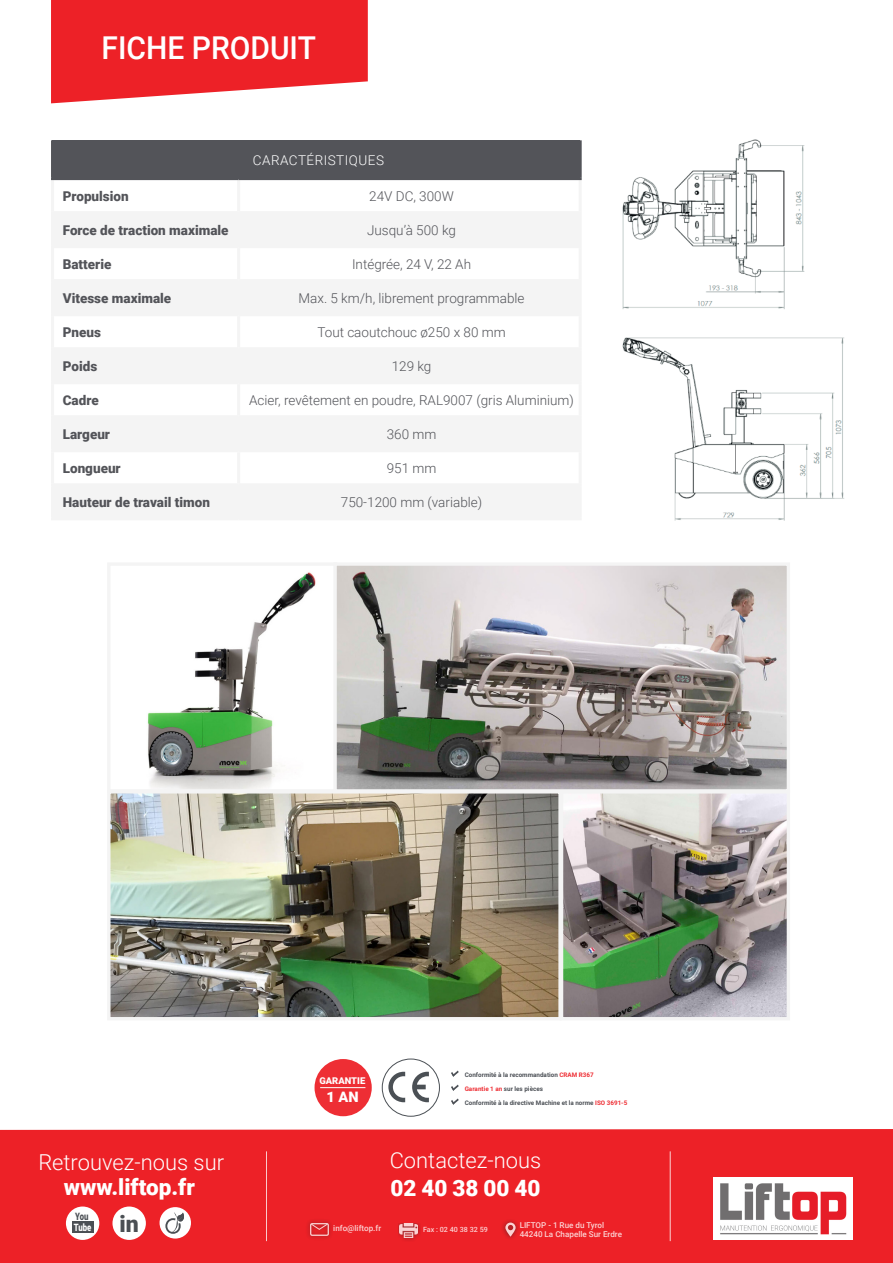
<style>
.page{position:relative;width:893px;height:1263px;background:#fff}
.page>*{position:absolute;margin:0;border:0;box-sizing:border-box;transform-origin:0 0}
.t1{font:45px "Bebas Neue";letter-spacing:.075em;color:#fff}
.t2{font:500 31.5px "Roboto";color:#fff;scale:.95 1}
.t3{font:900 23.1px "Roboto";color:#4b4f54}
.t4{font:900 22.5px "Roboto";color:#fff}
.t5{font:300 21.9px "Roboto";color:#fff}
.t6{font:900 14.55px "Roboto";color:#fff}
.Textes_tableaux{font:300 13.5px "Roboto";color:#535459}
.Textes_tableaux-2{font:900 13.5px "Roboto";color:#535459}
.Textes_tableaux-3{font:300 13.5px "Roboto";letter-spacing:.035em;color:#fff}
.t7{font:900 10.2px "Roboto";color:#fff;scale:.76 1}
.t8{font:900 10.2px "Roboto";color:#4b4f54;scale:.76 1}
.t9{font:900 9.45px "Roboto";color:#fff}
.t10{font:500 8.1px/9.8px "Roboto";color:#fff}
.t11{font:500 7.2px "Roboto";color:#fff}
.t12{font:700 6.3px "Roboto";color:#4c5056}
.s1{color:#ee2e34}
</style>
<div class="page">
<div style="left:0;top:1129px;width:893px;height:134px;background:#ed2127"></div>
<svg style="left:51px;top:0;width:317px;height:103px;background:#ee383d"></svg>
<hr style="left:670px;top:1151px;width:1px;height:90px;background:#fff">
<hr style="left:266px;top:1151px;width:1px;height:90px;background:#fff">
<div style="left:399px;top:1223px;width:22px;height:19px;background:#231f20;opacity:.7"></div>
<img style="left:400px;top:1223px;width:17px;height:15px">
<div style="left:305px;top:1218px;width:28px;height:22px;background:#e12026"></div>
<div style="left:310px;top:1223px;width:19px;height:13px;border:1px solid #fff"></div>
<svg style="left:310px;top:1223px;width:18px;height:7px"></svg>
<div style="left:501px;top:1218px;width:19px;height:22px;background:#231f20;opacity:.7"></div>
<svg style="left:505px;top:1222px;width:11px;height:15px"></svg>
<img style="left:714px;top:1177px;width:139px;height:63px">
<div style="left:66px;top:1206px;width:33px;height:34px;background:#fff;border-radius:50%"></div>
<div style="left:72px;top:1221px;width:22px;height:12px;background:#4b4f54"></div>
<div style="left:112px;top:1206px;width:34px;height:34px;background:#fff;border-radius:50%"></div>
<div style="left:160px;top:1207px;width:31px;height:31px;background:#fff;border-radius:50%"></div>
<svg style="left:165px;top:1212px;width:19px;height:22px"></svg>
<img style="left:147px;top:566px;width:639px;height:222px">
<div style="left:107px;top:562px;width:230px;height:230px;border:3px solid #f4f4f4"></div>
<img style="left:111px;top:794px;width:447px;height:222px">
<div style="left:107px;top:790px;width:455px;height:230px;border:3px solid #f4f4f4"></div>
<div style="left:333px;top:562px;width:457px;height:230px;border:3px solid #f4f4f4"></div>
<img style="left:564px;top:794px;width:222px;height:222px">
<div style="left:560px;top:790px;width:230px;height:230px;border:3px solid #f4f4f4"></div>
<div style="left:53px;top:140px;width:527px;height:39px;background:#535459"></div>
<svg style="left:54px;top:214px;width:525px;height:303px;fill:#f4f4f4"></svg>
<hr style="left:51px;top:180px;width:3px;height:31px;background:#f4f4f4">
<hr style="left:237px;top:180px;width:3px;height:31px;background:#f4f4f4">
<hr style="left:579px;top:180px;width:3px;height:31px;background:#f4f4f4">
<hr style="left:51px;top:214px;width:3px;height:31px;background:#f4f4f4">
<hr style="left:51px;top:211px;width:188px;height:3px;background:#f4f4f4">
<hr style="left:239px;top:211px;width:343px;height:3px;background:#f4f4f4">
<hr style="left:237px;top:214px;width:3px;height:31px;background:#f4f4f4">
<hr style="left:579px;top:214px;width:3px;height:31px;background:#f4f4f4">
<hr style="left:51px;top:248px;width:3px;height:31px;background:#f4f4f4">
<hr style="left:51px;top:245px;width:188px;height:3px;background:#f4f4f4">
<hr style="left:239px;top:245px;width:343px;height:3px;background:#f4f4f4">
<hr style="left:237px;top:248px;width:3px;height:31px;background:#f4f4f4">
<hr style="left:579px;top:248px;width:3px;height:31px;background:#f4f4f4">
<hr style="left:51px;top:282px;width:3px;height:31px;background:#f4f4f4">
<hr style="left:51px;top:279px;width:188px;height:3px;background:#f4f4f4">
<hr style="left:239px;top:279px;width:343px;height:3px;background:#f4f4f4">
<hr style="left:237px;top:282px;width:3px;height:31px;background:#f4f4f4">
<hr style="left:579px;top:282px;width:3px;height:31px;background:#f4f4f4">
<hr style="left:51px;top:316px;width:3px;height:31px;background:#f4f4f4">
<hr style="left:51px;top:313px;width:188px;height:3px;background:#f4f4f4">
<hr style="left:239px;top:313px;width:343px;height:3px;background:#f4f4f4">
<hr style="left:237px;top:316px;width:3px;height:31px;background:#f4f4f4">
<hr style="left:579px;top:316px;width:3px;height:31px;background:#f4f4f4">
<hr style="left:51px;top:350px;width:3px;height:31px;background:#f4f4f4">
<hr style="left:51px;top:418px;width:3px;height:31px;background:#f4f4f4">
<hr style="left:51px;top:486px;width:3px;height:31px;background:#f4f4f4">
<hr style="left:51px;top:347px;width:188px;height:3px;background:#f4f4f4">
<hr style="left:239px;top:347px;width:343px;height:3px;background:#f4f4f4">
<hr style="left:237px;top:350px;width:3px;height:31px;background:#f4f4f4">
<hr style="left:579px;top:350px;width:3px;height:31px;background:#f4f4f4">
<hr style="left:237px;top:418px;width:3px;height:31px;background:#f4f4f4">
<hr style="left:579px;top:418px;width:3px;height:31px;background:#f4f4f4">
<hr style="left:237px;top:486px;width:3px;height:31px;background:#f4f4f4">
<hr style="left:579px;top:486px;width:3px;height:31px;background:#f4f4f4">
<hr style="left:51px;top:517px;width:188px;height:3px;background:#f4f4f4">
<hr style="left:239px;top:517px;width:343px;height:3px;background:#f4f4f4">
<hr style="left:51px;top:381px;width:188px;height:3px;background:#f4f4f4">
<hr style="left:51px;top:384px;width:3px;height:31px;background:#f4f4f4">
<hr style="left:51px;top:415px;width:188px;height:3px;background:#f4f4f4">
<hr style="left:239px;top:381px;width:343px;height:3px;background:#f4f4f4">
<hr style="left:237px;top:384px;width:3px;height:31px;background:#f4f4f4">
<hr style="left:579px;top:384px;width:3px;height:31px;background:#f4f4f4">
<hr style="left:239px;top:415px;width:343px;height:3px;background:#f4f4f4">
<hr style="left:51px;top:449px;width:188px;height:3px;background:#f4f4f4">
<hr style="left:51px;top:452px;width:3px;height:31px;background:#f4f4f4">
<hr style="left:51px;top:483px;width:188px;height:3px;background:#f4f4f4">
<hr style="left:239px;top:449px;width:343px;height:3px;background:#f4f4f4">
<hr style="left:237px;top:452px;width:3px;height:31px;background:#f4f4f4">
<hr style="left:579px;top:452px;width:3px;height:31px;background:#f4f4f4">
<hr style="left:239px;top:483px;width:343px;height:3px;background:#f4f4f4">
<hr style="left:51px;top:140px;width:3px;height:37px;background:#535459">
<hr style="left:579px;top:140px;width:3px;height:37px;background:#535459">
<hr style="left:51px;top:177px;width:188px;height:3px;background:#535459">
<hr style="left:239px;top:177px;width:343px;height:3px;background:#535459">
<img style="left:622px;top:139px;width:223px;height:382px">
<div style="left:382px;top:1059px;width:58px;height:57px;border:1px solid #4b5055;border-radius:50%"></div>
<svg style="left:388px;top:1072px;width:17px;height:30px"></svg>
<svg style="left:412px;top:1072px;width:17px;height:30px"></svg>
<svg style="left:451px;top:1070px;width:8px;height:7px"></svg>
<svg style="left:451px;top:1084px;width:8px;height:7px"></svg>
<svg style="left:451px;top:1098px;width:8px;height:7px"></svg>
<div style="left:315px;top:1059px;width:57px;height:57px;background:#ee2e34;border-radius:50%"></div>
<hr style="left:320px;top:1087px;width:45px;height:1px;background:#fff">
<h2 class="t2" style="left:102px;top:26px;width:227px">FICHE PRODUIT</h2>
<h1 class="t1" style="left:60px;top:31px;width:240px">FICHE PRODUIT</h1>
<p class="Textes_tableaux-3" style="left:253px;top:150px;width:133px">CARACTÉRISTIQUES</p>
<p class="Textes_tableaux-2" style="left:63px;top:186px;width:68px">Propulsion</p>
<p class="Textes_tableaux" style="left:369px;top:186px;width:86px">24V DC, 300W</p>
<p class="Textes_tableaux-2" style="left:63px;top:220px;width:167px">Force de traction maximale</p>
<p class="Textes_tableaux" style="left:367px;top:220px;width:90px">Jusqu’à 500 kg</p>
<p class="Textes_tableaux-2" style="left:63px;top:254px;width:50px">Batterie</p>
<p class="Textes_tableaux" style="left:352px;top:254px;width:121px">Intégrée, 24 V, 22 Ah</p>
<p class="Textes_tableaux-2" style="left:63px;top:288px;width:110px">Vitesse maximale</p>
<p class="Textes_tableaux" style="left:299px;top:288px;width:227px">Max. 5 km/h, librement programmable</p>
<p class="Textes_tableaux-2" style="left:63px;top:322px;width:40px">Pneus</p>
<p class="Textes_tableaux" style="left:317px;top:322px;width:190px">Tout caoutchouc ø250 x 80 mm</p>
<p class="Textes_tableaux-2" style="left:63px;top:356px;width:36px">Poids</p>
<p class="Textes_tableaux" style="left:392px;top:356px;width:41px">129 kg</p>
<p class="Textes_tableaux-2" style="left:63px;top:390px;width:37px">Cadre</p>
<p class="Textes_tableaux" style="left:249px;top:390px;width:326px">Acier, revêtement en poudre, RAL9007 (gris Aluminium)</p>
<p class="Textes_tableaux-2" style="left:63px;top:425px;width:49px">Largeur</p>
<p class="Textes_tableaux" style="left:387px;top:425px;width:51px">360 mm</p>
<p class="Textes_tableaux-2" style="left:63px;top:459px;width:59px">Longueur</p>
<p class="Textes_tableaux" style="left:387px;top:459px;width:51px">951 mm</p>
<p class="Textes_tableaux-2" style="left:63px;top:493px;width:149px">Hauteur de travail timon</p>
<p class="Textes_tableaux" style="left:341px;top:493px;width:143px">750-1200 mm (variable)</p>
<h3 class="t5" style="left:38px;top:1146px;width:187px">Retrouvez-nous sur</h3>
<p class="t9" style="left:319px;top:1074px;width:47px">GARANTIE</p>
<p class="t6" style="left:326px;top:1086px;width:34px">1 AN</p>
<p class="t12" style="left:465px;top:1070px;width:131px">Conformité à la recommandation <span class="s1">CRAM R367</span></p>
<p class="t12" style="left:465px;top:1098px;width:164px">Conformité à la directive Machine et la norme <span class="s1">ISO 3691-5</span></p>
<p class="t12" style="left:465px;top:1084px;width:80px"><span class="s1">Garantie 1 an</span> sur les pièces</p>
<h3 class="t5" style="left:390px;top:1144px;width:153px">Contactez-nous</h3>
<h3 class="t4" style="left:64px;top:1172px;width:133px">www.liftop.fr</h3>
<h3 class="t4" style="left:391px;top:1172px;width:151px">02 40 38 00 40</h3>
<p class="t8" style="left:75px;top:1209px;width:19px">You</p>
<p class="t7" style="left:74px;top:1220px;width:25px">Tube</p>
<h3 class="t3" style="left:120px;top:1207px;width:21px">in</h3>
<p class="t10" style="left:333px;top:1223px;width:49px">info@liftop.fr</p>
<p class="t11" style="left:423px;top:1224px;width:66px">Fax : 02 40 38 32 59</p>
<p class="t10" style="left:520px;top:1219px;width:104px">LIFTOP - 1 Rue du Tyrol<br>44240 La Chapelle Sur Erdre</p>
</div>
